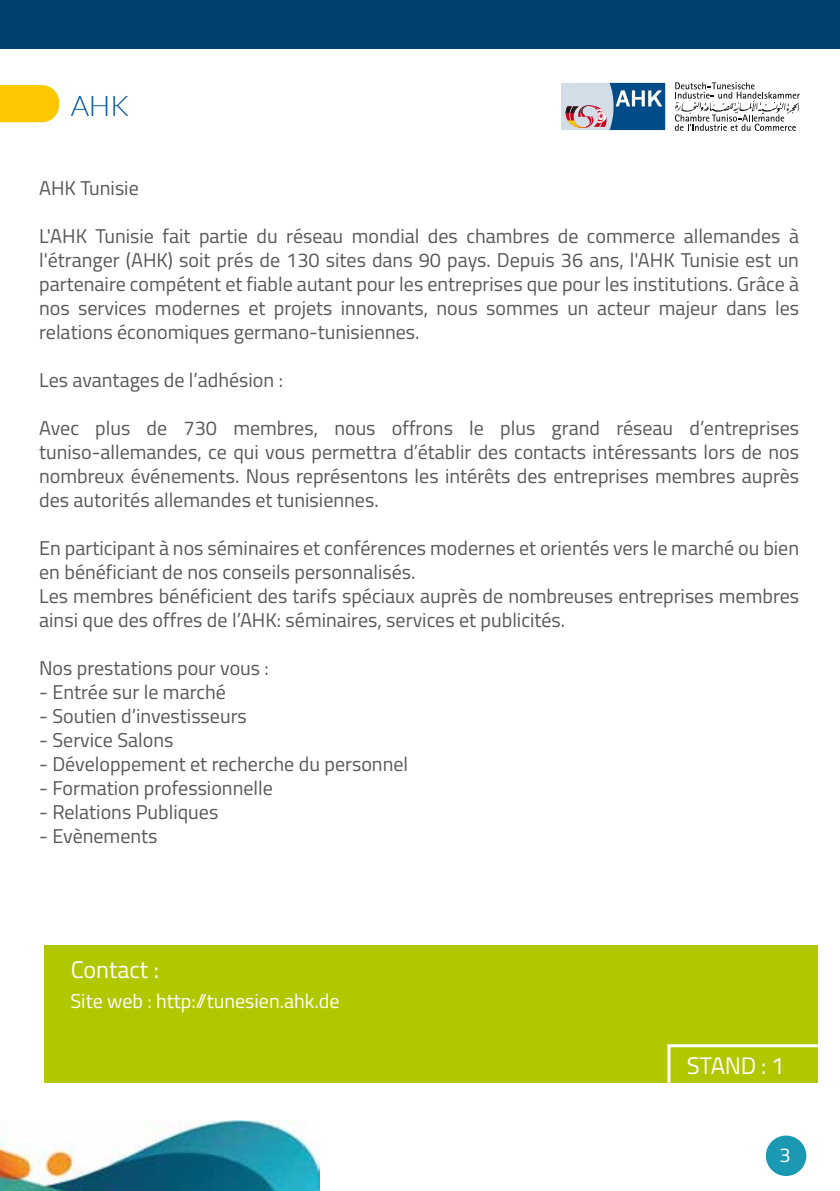
<style>
.page{position:relative;width:840px;height:1191px;background:#fff}
.page>*{position:absolute;margin:0;border:0;box-sizing:border-box;transform-origin:0 0}
.t1{font:300 28.6px "Lato";color:#00539b}
.t2{font:24px "Titillium";letter-spacing:-.005em;color:#fff}
.t3{font:20px/24px "Titillium";color:#58585a;text-align:justify}
.t4{font:20px "Titillium";color:#fff}
</style>
<div class="page">
<div style="left:44px;top:945px;width:772px;height:138px;background:#b1c800"></div>
<img style="left:0;top:1120px;width:320px;height:71px">
<div style="left:765px;top:1135px;width:40px;height:41px;background:#1b99b2;border-radius:50%"></div>
<svg style="left:0;top:85px;width:59px;height:37px;background:#fdcb0e"></svg>
<div style="left:0;top:0;width:839px;height:49px;background:#004171"></div>
<div style="left:667px;top:1044px;width:157px;height:45px;border:3px solid #fff"></div>
<svg style="left:674px;top:82px;width:125px;height:49px"></svg>
<svg style="left:561px;top:82px;width:104px;height:49px;background:#7c97b5"></svg>
<h1 class="t1" style="left:71px;top:90px;width:60px">AHK</h1>
<p class="t3" style="left:39px;top:174px;width:101px">AHK Tunisie</p>
<p class="t3" style="left:39px;top:222px;width:761px">L'AHK Tunisie fait partie du réseau mondial des chambres de commerce allemandes à l'étranger (AHK) soit prés de 130 sites dans 90 pays. Depuis 36 ans, l'AHK Tunisie est un partenaire compétent et fiable autant pour les entreprises que pour les institutions. Grâce à nos services modernes et projets innovants, nous sommes un acteur majeur dans les relations économiques germano-tunisiennes.</p>
<p class="t3" style="left:39px;top:366px;width:245px">Les avantages de l’adhésion :</p>
<p class="t3" style="left:39px;top:414px;width:761px">Avec plus de 730 membres, nous offrons le plus grand réseau d’entreprises tuniso-allemandes, ce qui vous permettra d’établir des contacts intéressants lors de nos nombreux événements. Nous représentons les intérêts des entreprises membres auprès des autorités allemandes et tunisiennes.</p>
<p class="t3" style="left:39px;top:534px;width:761px;text-align:left">En participant à nos séminaires et conférences modernes et orientés vers le marché ou bien en bénéficiant de nos conseils personnalisés.<br>Les membres bénéficient des tarifs spéciaux auprès de nombreuses entreprises membres ainsi que des offres de l’AHK: séminaires, services et publicités.</p>
<p class="t3" style="left:39px;top:654px;width:231px">Nos prestations pour vous :</p>
<p class="t3" style="left:39px;top:678px;width:188px">- Entrée sur le marché</p>
<p class="t3" style="left:39px;top:702px;width:209px">- Soutien d’investisseurs</p>
<p class="t3" style="left:39px;top:726px;width:136px">- Service Salons</p>
<p class="t3" style="left:39px;top:750px;width:370px">- Développement et recherche du personnel</p>
<p class="t3" style="left:39px;top:774px;width:235px">- Formation professionnelle</p>
<p class="t3" style="left:39px;top:798px;width:180px">- Relations Publiques</p>
<p class="t3" style="left:39px;top:822px;width:120px">- Evènements</p>
<p class="t2" style="left:71px;top:951px;width:90px">Contact :</p>
<p class="t4" style="left:70px;top:986px;width:270px">Site web : http://tunesien.ahk.de</p>
<p class="t2" style="left:686px;top:1048px;width:99px">STAND : 1</p>
<p class="t4" style="left:779px;top:1140px;width:13px">3</p>
</div>
